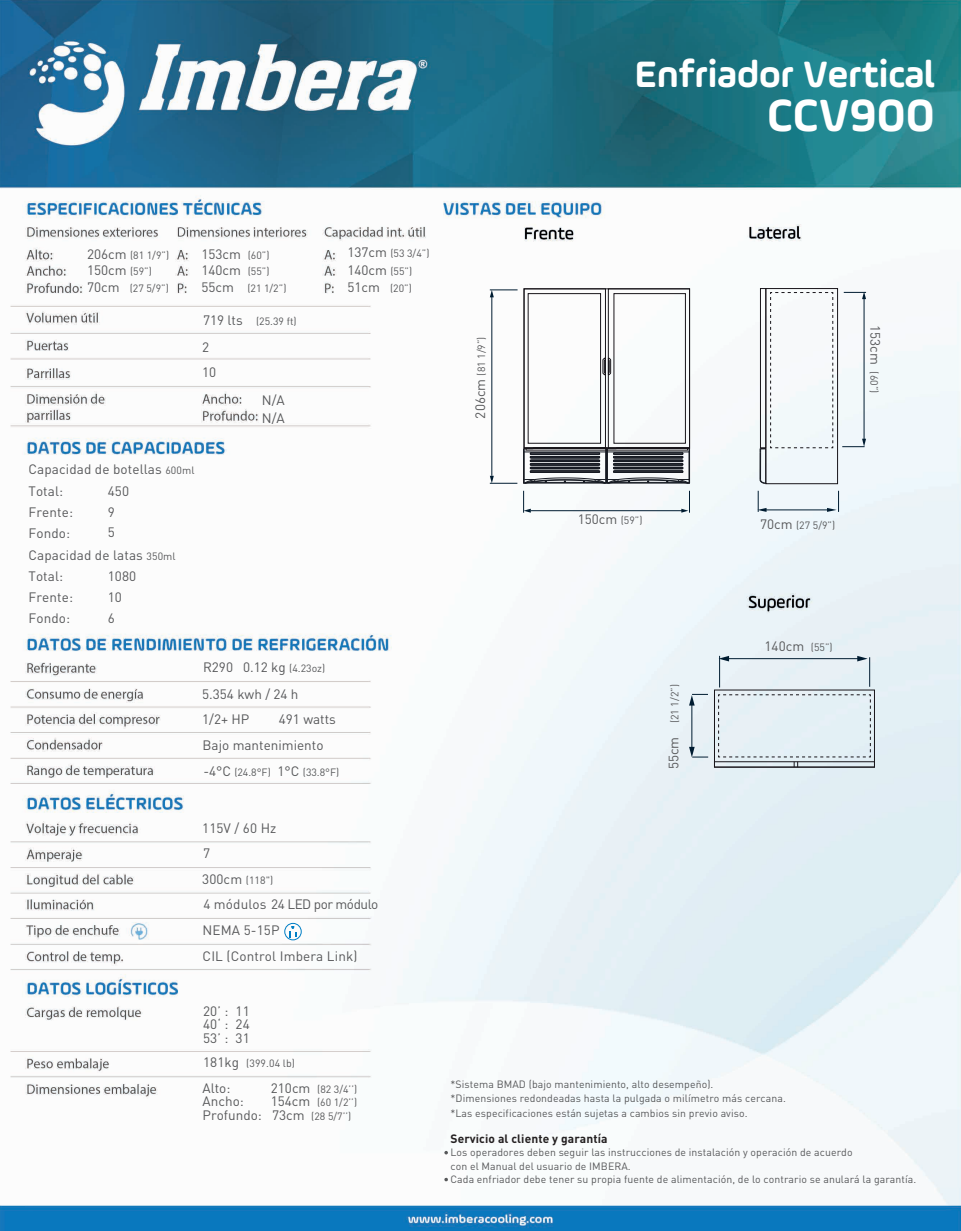
<style>
.page{position:relative;width:961px;height:1231px;background:#fff}
.page>*{position:absolute;margin:0;border:0;box-sizing:border-box;transform-origin:0 0}
.t1{font:700 48px "Ample Soft";color:#fff}
.t2{font:700 39px "Ample Soft";color:#fff}
.t3{font:13.5px/25.5px "DIN Pro";letter-spacing:.01em;color:#57585a}
.t4{font:13.5px "DIN Pro";letter-spacing:-.035em;color:#57585a}
.t5{font:700 12px "DIN";letter-spacing:.01em;color:#231f20}
.t6{font:10.5px/13.5px "DIN Pro";letter-spacing:.01em;color:#57585a}
.s1{font-size:13.5px}
.s2{font-size:10.5px}
</style>
<div class="page">
<img style="left:0;top:0;width:961px;height:1231px">
<hr style="left:722px;top:658px;width:138px;height:1px;background:#001c31">
<svg style="left:718px;top:656px;width:11px;height:5px"></svg>
<svg style="left:857px;top:656px;width:10px;height:5px"></svg>
<hr style="left:691px;top:704px;width:1px;height:48px;background:#001c31">
<svg style="left:689px;top:694px;width:19px;height:11px"></svg>
<svg style="left:689px;top:747px;width:19px;height:10px"></svg>
<hr style="left:869px;top:657px;width:1px;height:30px;background:#001c31">
<hr style="left:719px;top:656px;width:1px;height:31px;background:#001c31">
<hr style="left:762px;top:509px;width:66px;height:1px;background:#001c31">
<svg style="left:757px;top:491px;width:9px;height:21px"></svg>
<svg style="left:827px;top:491px;width:12px;height:21px"></svg>
<hr style="left:863px;top:296px;width:1px;height:145px;background:#001c31">
<svg style="left:842px;top:439px;width:24px;height:8px"></svg>
<hr style="left:491px;top:296px;width:1px;height:180px;background:#001c31">
<svg style="left:490px;top:289px;width:27px;height:8px"></svg>
<hr style="left:531px;top:510px;width:151px;height:1px;background:#001c31">
<svg style="left:523px;top:491px;width:8px;height:22px"></svg>
<svg style="left:681px;top:491px;width:9px;height:22px"></svg>
<svg style="left:843px;top:291px;width:25px;height:8px"></svg>
<svg style="left:444px;top:1150px;width:4px;height:4px"></svg>
<svg style="left:444px;top:1177px;width:4px;height:4px"></svg>
<div style="left:284px;top:923px;width:17px;height:17px;border:1px solid #007ec5;border-radius:50%"></div>
<svg style="left:289px;top:926px;width:8px;height:11px"></svg>
<svg style="left:490px;top:447px;width:200px;height:37px"></svg>
<div style="left:523px;top:288px;width:83px;height:160px;border:1px solid #18151a"></div>
<div style="left:528px;top:293px;width:73px;height:150px;border:1px solid #18151a"></div>
<div style="left:608px;top:288px;width:82px;height:160px;border:1px solid #18151a"></div>
<svg style="left:602px;top:357px;width:9px;height:19px"></svg>
<div style="left:525px;top:447px;width:163px;height:3px;border:1px solid #18151a"></div>
<div style="left:714px;top:761px;width:160px;height:6px;border:1px solid #18151a"></div>
<svg style="left:717px;top:694px;width:154px;height:73px;background:#dce7ec"></svg>
<div style="left:759px;top:292px;width:74px;height:192px;background:#f2f9fa"></div>
<div style="left:765px;top:288px;width:73px;height:196px;border:1px solid #18151a"></div>
<div style="left:760px;top:288px;width:6px;height:160px;border:1px solid #18151a"></div>
<h2 class="t2" style="left:634px;top:50px;width:302px">Enfriador Vertical</h2>
<h1 class="t1" style="left:767px;top:86px;width:169px">CCV900</h1>
<p class="t6" style="left:87px;top:247px;width:84px"><span class="s1">206cm</span> (81 1/9”)</p>
<p class="t3" style="left:87px;top:256px;width:66px">150cm <span class="s2">(59”)</span></p>
<p class="t6" style="left:87px;top:280px;width:83px"><span class="s1">70cm</span> (27 5/9”)</p>
<p class="t3" style="left:201px;top:240px;width:70px">153cm <span class="s2">(60”)</span></p>
<p class="t3" style="left:201px;top:256px;width:70px">140cm <span class="s2">(55”)</span></p>
<p class="t6" style="left:201px;top:280px;width:87px"><span class="s1">55cm</span> (21 1/2”)</p>
<p class="t6" style="left:203px;top:314px;width:95px"><span class="s1">719 lts</span> (25.39 ft)</p>
<p class="t3" style="left:202px;top:333px;width:16px">2<br>10</p>
<p class="t3" style="left:262px;top:390px;width:24px;line-height:18px">N/A<br>N/A</p>
<p class="t6" style="left:347px;top:246px;width:84px"><span class="s1">137cm</span> (53 3/4”)</p>
<p class="t3" style="left:347px;top:256px;width:66px">140cm <span class="s2">(55”)</span></p>
<p class="t6" style="left:347px;top:281px;width:66px"><span class="s1">51cm</span> (20”)</p>
<p class="t3" style="left:29px;top:457px;width:167px;line-height:21.5px">Capacidad de botellas <span class="s2">600ml<br></span>Total:</p>
<p class="t3" style="left:108px;top:479px;width:23px;line-height:21.1px">450<br>9</p>
<p class="t3" style="left:108px;top:518px;width:9px">5</p>
<p class="t3" style="left:108px;top:564px;width:30px;line-height:20.9px">1080<br>10<br>6</p>
<p class="t3" style="left:29px;top:498px;width:46px">Frente:</p>
<p class="t3" style="left:29px;top:543px;width:149px;line-height:21.5px">Capacidad de latas <span class="s2">350ml<br></span>Total:</p>
<p class="t3" style="left:29px;top:604px;width:43px">Fondo:</p>
<p class="t3" style="left:29px;top:519px;width:43px">Fondo:</p>
<p class="t3" style="left:29px;top:583px;width:46px">Frente:</p>
<p class="t3" style="left:203px;top:653px;width:124px">R290 0.12 kg <span class="s2">(4.23oz)</span></p>
<p class="t3" style="left:202px;top:705px;width:49px">1/2+ HP</p>
<p class="t3" style="left:202px;top:679px;width:98px">5.354 kwh / 24 h</p>
<p class="t3" style="left:203px;top:704px;width:135px;line-height:26.4px;text-indent:76px">491 watts<br>Bajo mantenimiento</p>
<p class="t6" style="left:203px;top:764px;width:137px"><span class="s1">-4°C</span> (24.8°F) <span class="s1">1°C</span> (33.8°F)</p>
<p class="t3" style="left:202px;top:814px;width:76px">115V / 60 Hz<br>7</p>
<p class="t6" style="left:202px;top:872px;width:73px"><span class="s1">300cm</span> (118")</p>
<p class="t4" style="left:203px;top:893px;width:176px">4 módulos 24 LED por módulo</p>
<p class="t3" style="left:203px;top:915px;width:156px;line-height:26.2px">NEMA 5-15P<br>CIL (Control Imbera Link)</p>
<p class="t3" style="left:203px;top:1003px;width:48px;line-height:13.5px;text-align:justify">20’ : 11<br>40‘ : 24<br>53’ : 31</p>
<p class="t6" style="left:203px;top:1055px;width:93px"><span class="s1">181kg</span> (399.04 lb)</p>
<p class="t3" style="left:203px;top:1073px;width:29px">Alto:</p>
<p class="t6" style="left:271px;top:1081px;width:88px"><span class="s1">210cm</span> (82 3/4’’)</p>
<p class="t3" style="left:203px;top:1087px;width:43px">Ancho:</p>
<p class="t6" style="left:271px;top:1094px;width:88px"><span class="s1">154cm</span> (60 1/2’’)</p>
<p class="t3" style="left:203px;top:1100px;width:150px">Profundo: 73cm <span class="s2">(28 5/7’’)</span></p>
<p class="t6" style="left:474px;top:418px;width:84px;rotate:-90deg"><span class="s1">206cm</span> (81 1/9”)</p>
<p class="t3" style="left:577px;top:505px;width:66px">150cm <span class="s2">(59”)</span></p>
<p class="t6" style="left:667px;top:769px;width:87px;rotate:-90deg"><span class="s1">55cm</span> (21 1/2”)</p>
<p class="t3" style="left:889px;top:325px;width:70px;rotate:90deg">153cm <span class="s2">(60”)</span></p>
<p class="t6" style="left:760px;top:518px;width:77px"><span class="s1">70cm</span> (27 5/9”)</p>
<p class="t3" style="left:764px;top:632px;width:70px">140cm <span class="s2">(55”)</span></p>
<p class="t6" style="left:450px;top:1076px;width:337px;line-height:14.2px">*Sistema BMAD (bajo mantenimiento, alto desempeño).<br>*Dimensiones redondeadas hasta la pulgada o milímetro más cercana. *Las especificaciones están sujetas a cambios sin previo aviso.</p>
<p class="t5" style="left:450px;top:1130px;width:159px">Servicio al cliente y garantía</p>
<p class="t6" style="left:450px;top:1144px;width:467px">Los operadores deben seguir las instrucciones de instalación y operación de acuerdo<br>con el Manual del usuario de IMBERA.<br>Cada enfriador debe tener su propia fuente de alimentación, de lo contrario se anulará la garantía.</p>
</div>
